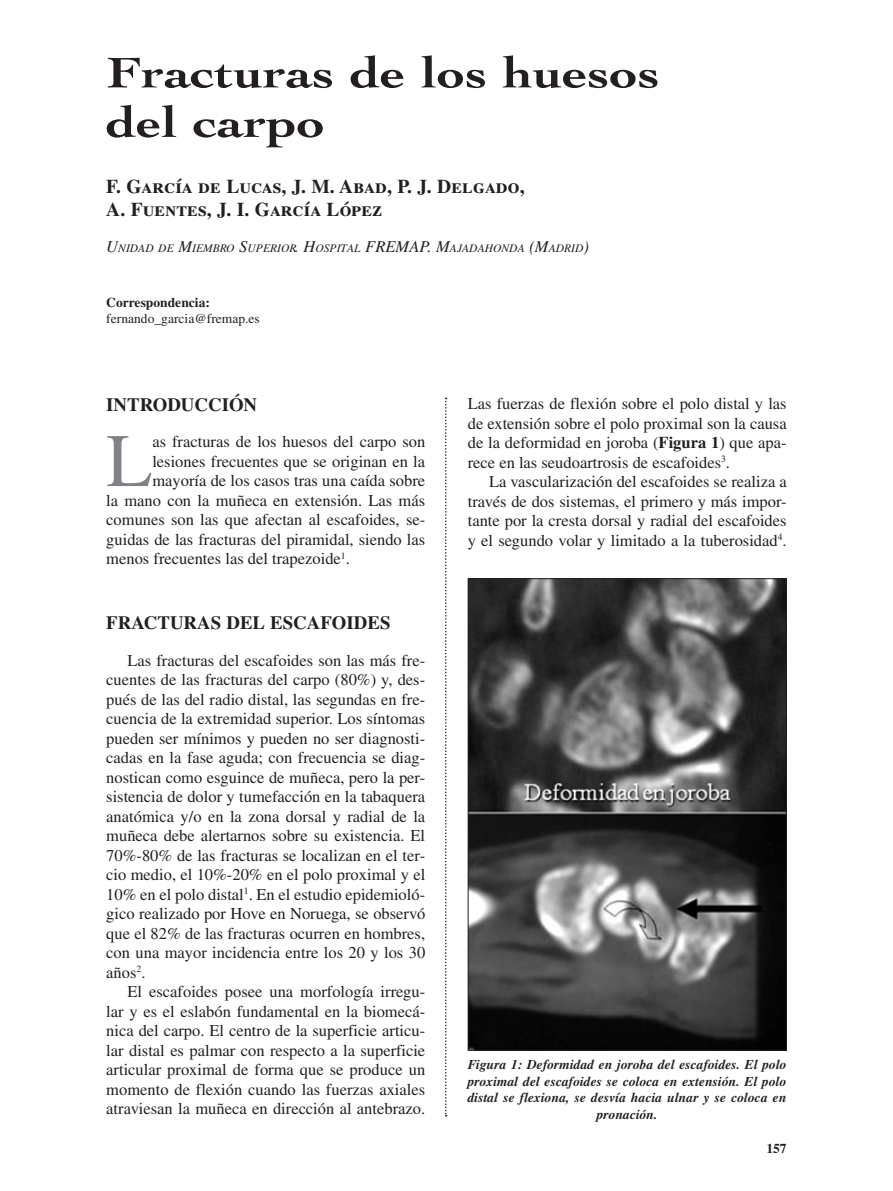
<style>
.page{position:relative;width:893px;height:1191px;background:#fff}
.page>*{position:absolute;margin:0;border:0;box-sizing:border-box;transform-origin:0 0}
.t1{font:75.45px "Times LT Std";color:#808285}
.t2{font:700 45px/49.5px "Cochin LT Std";letter-spacing:.005em;color:#231f20;scale:1.2 1}
.t3{font:700 19.5px/22.5px "Times LT Std";color:#231f20}
.t4{font:700 18.75px "Times LT Std";color:#231f20}
.t5{font:16.5px/19.5px "Times LT Std";color:#231f20;text-align:justify}
.t6{font:italic 700 13.5px/16.5px "Times LT Std";letter-spacing:.005em;color:#231f20;text-align:center}
.t7{font:13.5px "Times LT Std";color:#231f20}
.t8{font:700 13.5px "Times LT Std";color:#231f20}
.t9{font:italic 11.55px "Times LT Std";letter-spacing:.005em;color:#231f20}
.s1{font-size:16.5px}
.s2{font-weight:700}
</style>
<div class="page">
<img style="left:470px;top:580px;width:315px;height:468px">
<div style="left:468px;top:578px;width:319px;height:472px;border:1px solid #231f20"></div>
<svg style="left:445px;top:398px;width:2px;height:718px"></svg>
<h2 class="t2" style="left:106px;top:58px;width:463px">Fracturas de los huesos del carpo</h2>
<p class="t3" style="left:106px;top:177px;width:420px">F. García de Lucas, J. M. Abad, P. J. Delgado,<br>A. Fuentes, J. I. García López</p>
<p class="t9" style="left:106px;top:242px;width:484px"><span class="s1">U</span>NIDAD DE <span class="s1">M</span>IEMBRO <span class="s1">S</span>UPERIOR<span class="s1">. H</span>OSPITAL <span class="s1">FREMAP</span><span class="s1">. M</span>AJADAHONDA <span class="s1">(M</span>ADRID<span class="s1">)</span></p>
<p class="t8" style="left:106px;top:297px;width:105px">Correspondencia:</p>
<p class="t7" style="left:106px;top:314px;width:155px">fernando_garcia@fremap.es</p>
<p class="t4" style="left:106px;top:397px;width:152px">INTRODUCCIÓN</p>
<h1 class="t1" style="left:106px;top:433px;width:48px">L</h1>
<p class="t5" style="left:152px;top:433px;width:274px">as fracturas de los huesos del carpo son</p>
<p class="t5" style="left:152px;top:453px;width:274px">lesiones frecuentes que se originan en la</p>
<p class="t5" style="left:152px;top:472px;width:274px">mayoría de los casos tras una caída sobre</p>
<p class="t5" style="left:106px;top:492px;width:320px">la mano con la muñeca en extensión. Las más</p>
<p class="t5" style="left:106px;top:511px;width:320px">comunes son las que afectan al escafoides, se-</p>
<p class="t5" style="left:106px;top:531px;width:320px">guidas de las fracturas del piramidal, siendo las</p>
<p class="t5" style="left:106px;top:550px;width:245px">menos frecuentes las del trapezoide<sup>1</sup>.</p>
<p class="t4" style="left:106px;top:615px;width:286px">FRACTURAS DEL ESCAFOIDES</p>
<p class="t5" style="left:106px;top:652px;width:320px;text-indent:21px">Las fracturas del escafoides son las más fre&shy;cuentes de las fracturas del carpo (80%) y, des&shy;pués de las del radio distal, las segundas en fre&shy;cuencia de la extremidad superior. Los síntomas pueden ser mínimos y pueden no ser diagnosti&shy;cadas en la fase aguda; con frecuencia se diag&shy;nostican como esguince de muñeca, pero la per&shy;sistencia de dolor y tumefacción en la tabaquera anatómica y/o en la zona dorsal y radial de la muñeca debe alertarnos sobre su existencia. El 70%-80% de las fracturas se localizan en el ter&shy;cio medio, el 10%-20% en el polo proximal y el 10% en el polo distal<sup>1</sup>. En el estudio epidemioló&shy;gico realizado por Hove en Noruega, se observó que el 82% de las fracturas ocurren en hombres, con una mayor incidencia entre los 20 y los 30 años<sup>2</sup>.</p>
<p class="t5" style="left:106px;top:983px;width:320px;text-indent:21px">El escafoides posee una morfología irregu&shy;lar y es el eslabón fundamental en la biomecá&shy;nica del carpo. El centro de la superficie articu&shy;lar distal es palmar con respecto a la superficie articular proximal de forma que se produce un momento de flexión cuando las fuerzas axiales atraviesan la muñeca en dirección al antebrazo.</p>
<p class="t5" style="left:468px;top:395px;width:320px">Las fuerzas de flexión sobre el polo distal y las de extensión sobre el polo proximal son la causa de la deformidad en joroba (<span class="s2">Figura 1</span>) que apa&shy;rece en las seudoartrosis de escafoides<sup>3</sup>.</p>
<p class="t5" style="left:468px;top:473px;width:320px;text-indent:21px">La vascularización del escafoides se realiza a través de dos sistemas, el primero y más impor&shy;tante por la cresta dorsal y radial del escafoides y el segundo volar y limitado a la tuberosidad<sup>4</sup>.</p>
<p class="t6" style="left:468px;top:1057px;width:320px">Figura 1: Deformidad en joroba del escafoides. El polo proximal del escafoides se coloca en extensión. El polo distal se flexiona, se desvía hacia ulnar y se coloca en pronación.</p>
<p class="t8" style="left:766px;top:1142px;width:22px">157</p>
</div>
